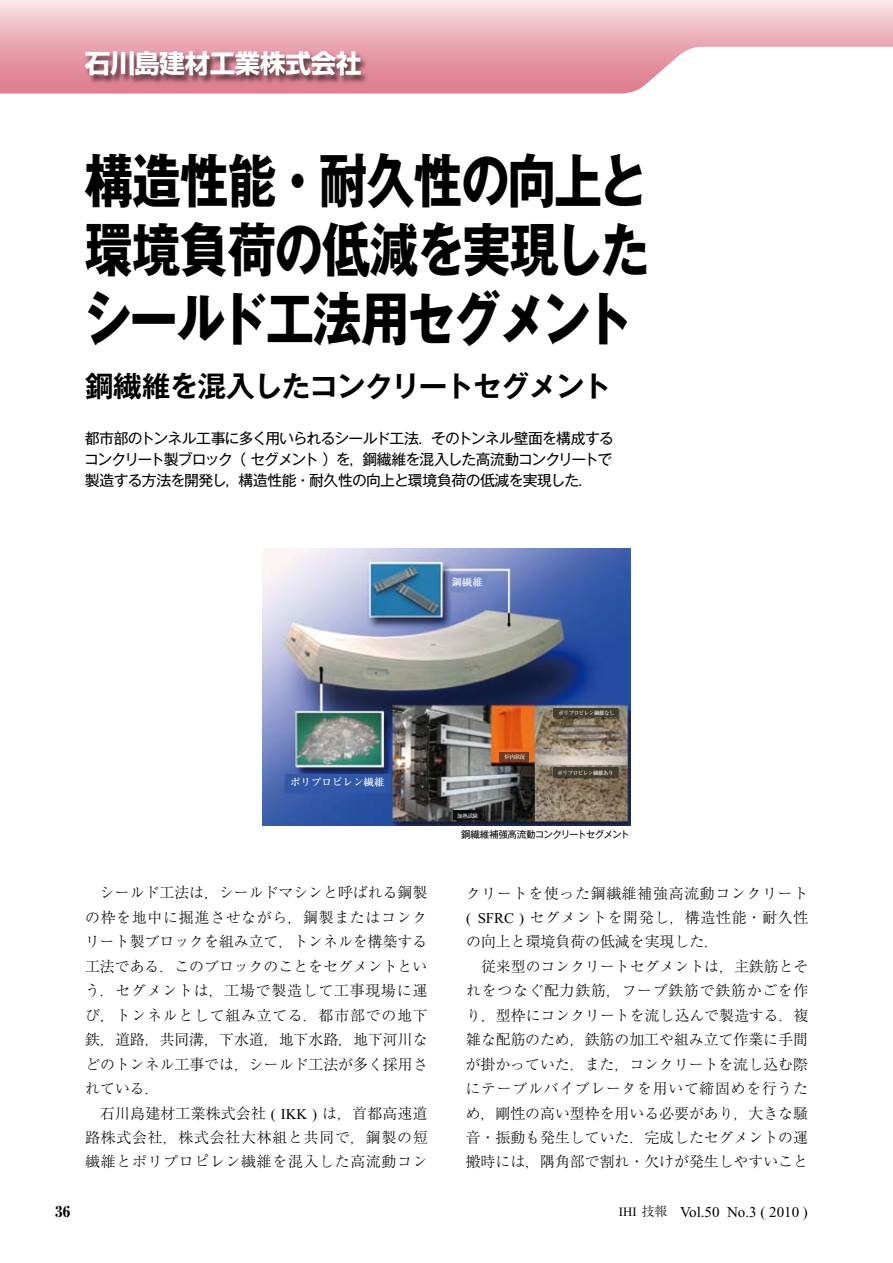
<style>
.page{position:relative;width:893px;height:1263px;background:#fff}
.page>*{position:absolute;margin:0;border:0;box-sizing:border-box;transform-origin:0 0}
.t1{font:700 58.5px/69.2px "Gothic MB101 Pro";letter-spacing:-.035em;color:#000;text-align:justify;scale:.83 1}
.t2{font:700 28.65px "Gothic MB101 Pro De";letter-spacing:-.035em;color:#000}
.t3{font:700 25.5px "Shin Go Pro";letter-spacing:-.015em;color:#fff}
.t4{font:15px "Times New Roman";color:#000}
.t5{font:800 15px "Ryumin Pro";color:#000}
.t6{font:300 14.85px/24.5px "Ryumin Pro";color:#000;text-align:justify}
.t7{font:14.85px/21.1px "Gothic MB101 Pro";letter-spacing:-.05em;color:#000;text-align:justify}
.t8{font:500 10.5px "Ryumin Pro";color:#fff}
.t9{font:9.6px "Gothic MB101 Pro";letter-spacing:-.07em;color:#000}
.t10{font:500 5.7px "Ryumin Pro";letter-spacing:-.075em;color:#fff}
.s1{font-family:"Times New Roman";font-weight:400}
.s2{font-size:12.75px}
.s3{font-family:"Ryumin Pro";font-weight:300;font-size:12.75px}
</style>
<div class="page">
<svg style="left:0;top:0;width:892px;height:94px;background:#efbdc5"></svg>
<svg style="left:892px;top:0;width:1px;height:47px"></svg>
<div style="left:85px;top:51px;width:284px;height:34px;background:#000;opacity:.6"></div>
<img style="left:262px;top:549px;width:369px;height:276px">
<div style="left:553px;top:768px;width:65px;height:9px;background:#433d2d"></div>
<div style="left:553px;top:708px;width:65px;height:9px;background:#433d2d"></div>
<div style="left:499px;top:752px;width:30px;height:9px;background:#77391f"></div>
<div style="left:454px;top:810px;width:27px;height:9px;background:#0d0d0e"></div>
<h3 class="t3" style="left:85px;top:44px;width:278px">石川島建材工業株式会社</h3>
<h1 class="t1" style="left:83px;top:139px;width:684px">構造性能・耐久性の向上と環境負荷の低減を実現したシールド工法用セグメント</h1>
<h2 class="t2" style="left:85px;top:362px;width:528px">鋼繊維を混入したコンクリートセグメント</h2>
<p class="t7" style="left:84px;top:425px;width:531px">都市部のトンネル工事に多く用いられるシールド工法．そのトンネル壁面を構成するコンクリート製ブロック（ セグメント ）を，鋼繊維を混入した高流動コンクリートで製造する方法を開発し，構造性能・耐久性の向上と環境負荷の低減を実現した．</p>
<p class="t8" style="left:451px;top:574px;width:33px">鋼繊維</p>
<p class="t8" style="left:290px;top:774px;width:96px">ポリプロピレン繊維</p>
<p class="t6" style="left:85px;top:879px;width:344px;text-indent:15px">シールド工法は，シールドマシンと呼ばれる鋼製の枠を地中に掘進させながら，鋼製またはコンクリート製ブロックを組み立て，トンネルを構築する工法である．このブロックのことをセグメントという．セグメントは，工場で製造して工事現場に運び，トンネルとして組み立てる．都市部での地下鉄，道路，共同溝，下水道，地下水路，地下河川などのトンネル工事では，シールド工法が多く採用されている．</p>
<p class="t6" style="left:85px;top:1099px;width:344px;text-indent:15px">石川島建材工業株式会社 <span class="s1">( IKK )</span> は，首都高速道路株式会社，株式会社大林組と共同で，鋼製の短繊維とポリプロピレン繊維を混入した高流動コン</p>
<p class="t10" style="left:457px;top:811px;width:22px">加熱試験</p>
<p class="t10" style="left:505px;top:752px;width:22px">炉内状況</p>
<p class="t10" style="left:559px;top:709px;width:58px">ポリプロピレン繊維なし</p>
<p class="t10" style="left:558px;top:768px;width:58px">ポリプロピレン繊維あり</p>
<p class="t9" style="left:461px;top:826px;width:170px">鋼繊維補強高流動コンクリートセグメント</p>
<p class="t6" style="left:466px;top:879px;width:344px">クリートを使った鋼繊維補強高流動コンクリート<span class="s1">( SFRC )</span> セグメントを開発し，構造性能・耐久性の向上と環境負荷の低減を実現した．</p>
<p class="t6" style="left:466px;top:953px;width:344px;text-indent:15px">従来型のコンクリートセグメントは，主鉄筋とそれをつなぐ配力鉄筋，フープ鉄筋で鉄筋かごを作り，型枠にコンクリートを流し込んで製造する．複雑な配筋のため，鉄筋の加工や組み立て作業に手間が掛かっていた．また，コンクリートを流し込む際にテーブルバイブレータを用いて締固めを行うため，剛性の高い型枠を用いる必要があり，大きな騒音・振動も発生していた．完成したセグメントの運搬時には，隅角部で割れ・欠けが発生しやすいこと</p>
<p class="t5" style="left:55px;top:1199px;width:16px">36</p>
<p class="t4" style="left:619px;top:1203px;width:191px"><span class="s2">IHI</span> <span class="s3">技報</span> Vol.50 No.3 ( 2010 )</p>
</div>
